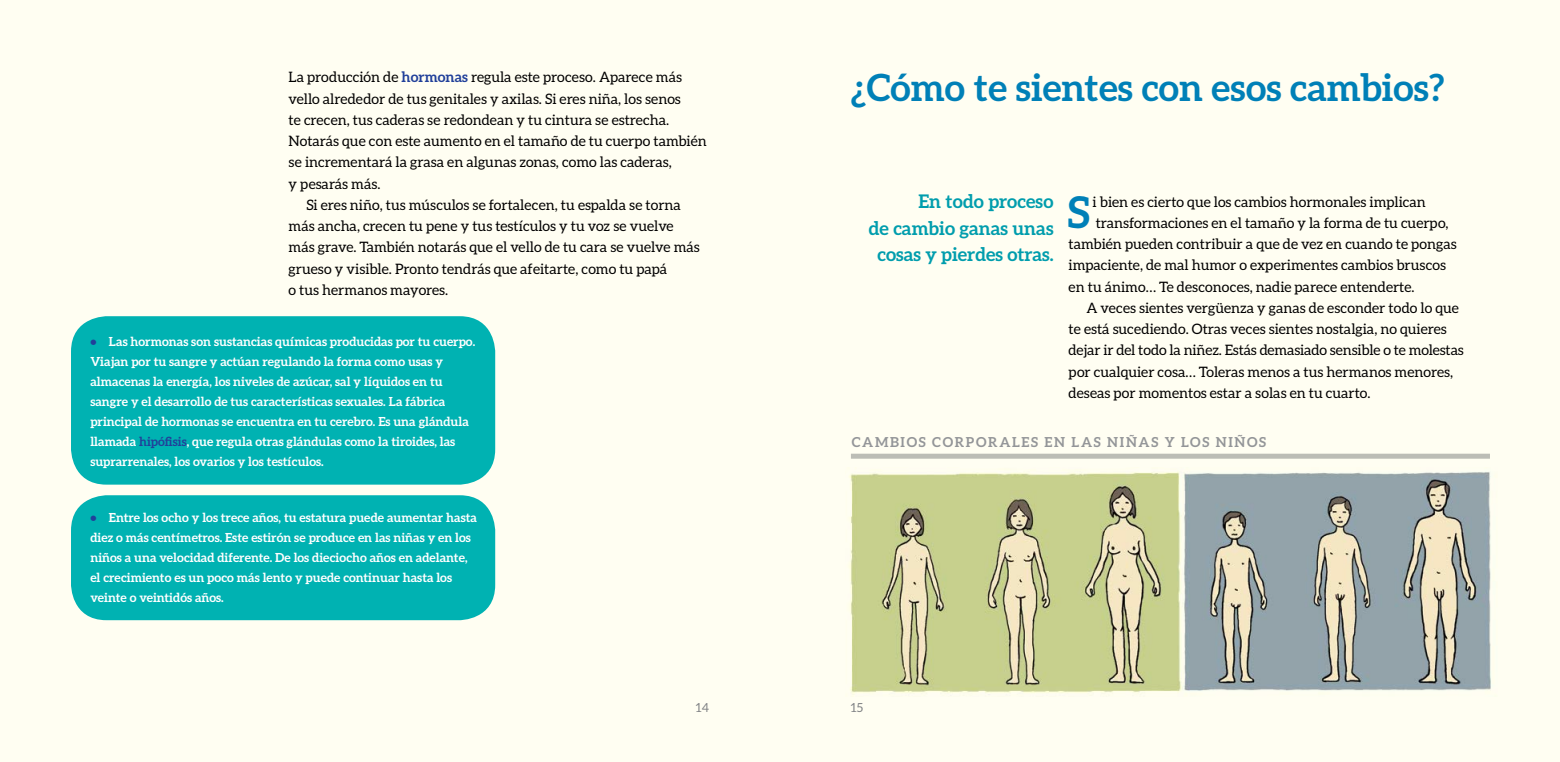
<style>
.page{position:relative;width:1560px;height:762px;background:#fff}
.page>*{position:absolute;margin:0;border:0;box-sizing:border-box;transform-origin:0 0}
.t1{font:700 43.75px "Aleo";color:#0080b7}
.t2{font:700 37.5px "Aleo";color:#0080b7}
.t3{font:700 18.75px/26.2px "Aleo";color:#009dad;text-align:right}
.t4{font:14.38px "Aleo";color:#000}
.t5{font:700 13.75px "Aleo";letter-spacing:.12em;color:#939598}
.t6{font:700 12.5px/20px "Aleo";color:#fff}
.t7{font:12.5px "Aleo";color:#808285}
.s1{font-weight:700;color:#21409a}
.s2{color:#21409a}
</style>
<div class="page">
<div style="left:0;top:0;width:780px;height:762px;background:#fffef2"></div>
<div style="left:780px;top:0;width:779px;height:762px;background:#fffef2"></div>
<div style="left:71px;top:316px;width:424px;height:169px;background:#00b2b2;border-radius:35px"></div>
<div style="left:71px;top:495px;width:424px;height:125px;background:#00b2b2;border-radius:35px"></div>
<img style="left:849px;top:472px;width:642px;height:223px">
<div style="left:850px;top:454px;width:639px;height:5px;background:#bcbdb6"></div>
<p class="t4" style="left:288px;top:69px;width:395px">La producción de <span class="s1">hormonas</span> regula este proceso. Aparece más</p>
<p class="t4" style="left:288px;top:90px;width:393px">vello alrededor de tus genitales y axilas. Si eres niña, los senos</p>
<p class="t4" style="left:288px;top:112px;width:382px">te crecen, tus caderas se redondean y tu cintura se estrecha.</p>
<p class="t4" style="left:288px;top:133px;width:419px">Notarás que con este aumento en el tamaño de tu cuerpo también</p>
<p class="t4" style="left:288px;top:154px;width:385px">se incrementará la grasa en algunas zonas, como las caderas,</p>
<p class="t4" style="left:288px;top:175px;width:93px">y pesarás más.</p>
<p class="t4" style="left:306px;top:197px;width:376px">Si eres niño, tus músculos se fortalecen, tu espalda se torna</p>
<p class="t4" style="left:288px;top:218px;width:386px">más ancha, crecen tu pene y tus testículos y tu voz se vuelve</p>
<p class="t4" style="left:288px;top:239px;width:412px">más grave. También notarás que el vello de tu cara se vuelve más</p>
<p class="t4" style="left:288px;top:260px;width:380px">grueso y visible. Pronto tendrás que afeitarte, como tu papá</p>
<p class="t4" style="left:288px;top:282px;width:161px">o tus hermanos mayores.</p>
<p class="t6" style="left:90px;top:331px;width:386px"><span class="s2">•</span> Las hormonas son sustancias químicas producidas por tu cuerpo.<br>Viajan por tu sangre y actúan regulando la forma como usas y almacenas la energía, los niveles de azúcar, sal y líquidos en tu sangre y el desarrollo de tus características sexuales. La fábrica principal de hormonas se encuentra en tu cerebro. Es una glándula llamada <span class="s2">hipófisis</span>, que regula otras glándulas como la tiroides, las suprarrenales, los ovarios y los testículos.</p>
<p class="t6" style="left:90px;top:507px;width:388px"><span class="s2">•</span> Entre los ocho y los trece años, tu estatura puede aumentar hasta diez o más centímetros. Este estirón se produce en las niñas y en los niños a una velocidad diferente. De los dieciocho años en adelante, el crecimiento es un poco más lento y puede continuar hasta los veinte o veintidós años.</p>
<h2 class="t2" style="left:850px;top:66px;width:595px">¿Cómo te sientes con esos cambios?</h2>
<h3 class="t3" style="left:868px;top:188px;width:186px">En todo proceso<br>de cambio ganas unas cosas y pierdes otras.</h3>
<h1 class="t1" style="left:1067px;top:187px;width:22px">S</h1>
<p class="t4" style="left:1092px;top:193px;width:334px">i bien es cierto que los cambios hormonales implican</p>
<p class="t4" style="left:1095px;top:214px;width:354px">transformaciones en el tamaño y la forma de tu cuerpo,</p>
<p class="t4" style="left:1068px;top:236px;width:389px">también pueden contribuir a que de vez en cuando te pongas</p>
<p class="t4" style="left:1068px;top:257px;width:379px">impaciente, de mal humor o experimentes cambios bruscos</p>
<p class="t4" style="left:1068px;top:278px;width:347px">en tu ánimo… Te desconoces, nadie parece entenderte.</p>
<p class="t4" style="left:1086px;top:299px;width:374px">A veces sientes vergüenza y ganas de esconder todo lo que</p>
<p class="t4" style="left:1068px;top:321px;width:379px">te está sucediendo. Otras veces sientes nostalgia, no quieres</p>
<p class="t4" style="left:1068px;top:342px;width:396px">dejar ir del todo la niñez. Estás demasiado sensible o te molestas</p>
<p class="t4" style="left:1068px;top:363px;width:386px">por cualquier cosa… Toleras menos a tus hermanos menores,</p>
<p class="t4" style="left:1068px;top:384px;width:303px">deseas por momentos estar a solas en tu cuarto.</p>
<p class="t5" style="left:851px;top:434px;width:406px">CAMBIOS CORPORALES EN LAS NIÑAS Y LOS NIÑOS</p>
<p class="t7" style="left:696px;top:700px;width:15px">14</p>
<p class="t7" style="left:850px;top:700px;width:14px">15</p>
</div>
